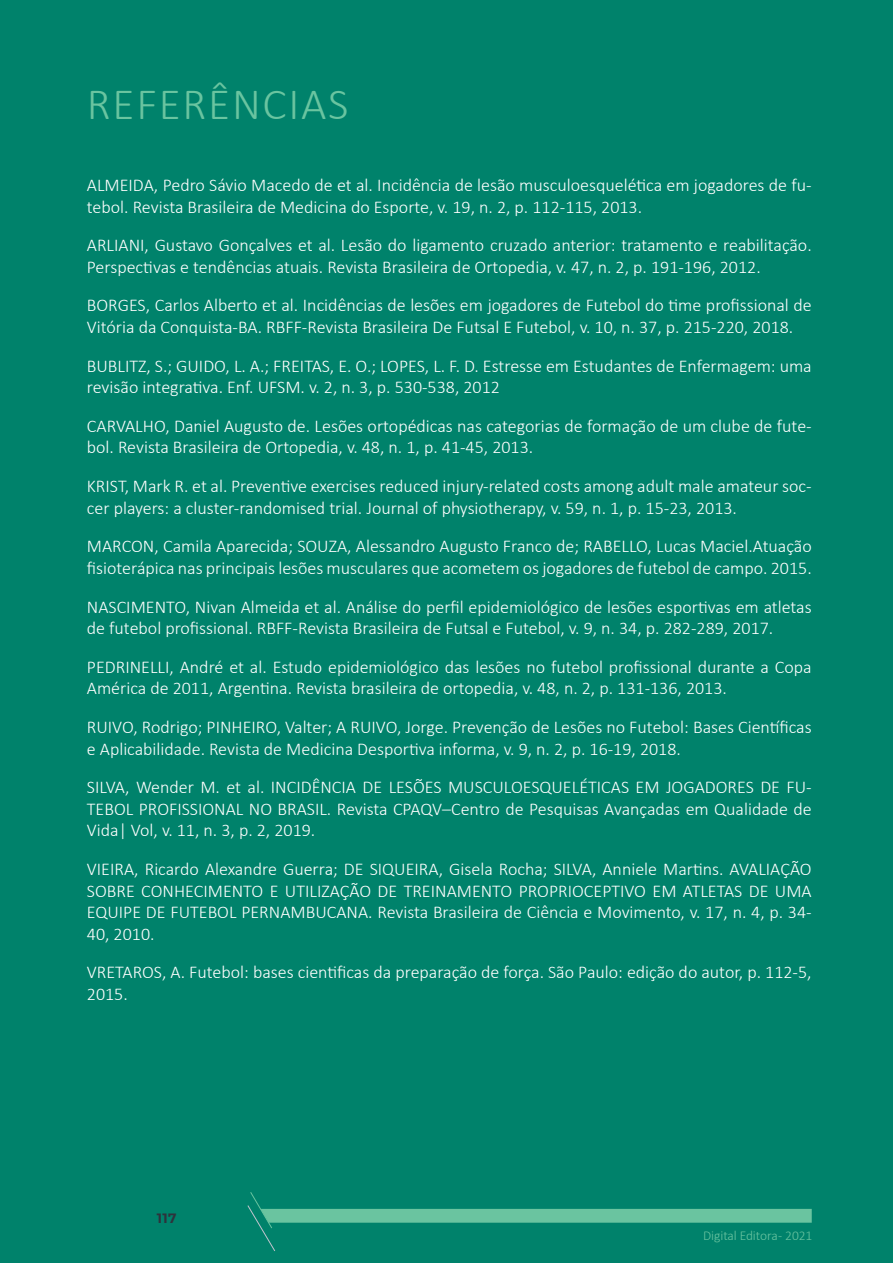
<style>
.page{position:relative;width:893px;height:1263px;background:#00826b}
.page>*{position:absolute;margin:0;border:0;box-sizing:border-box;transform-origin:0 0}
.t1{font:300 45px "Calibri";letter-spacing:.04em;color:#6ac4a0}
.t2{font:300 18px/21.6px "Calibri";color:#fff}
.t3{font:300 13.5px "Calibri";letter-spacing:-.005em;color:#6ac4a0}
.t4{font:700 13.5px "Montserrat";color:#2e333c}
</style>
<div class="page">
<svg style="left:247px;top:1192px;width:565px;height:59px"></svg>
<h1 class="t1" style="left:87px;top:76px;width:263px">REFERÊNCIAS</h1>
<p class="t2" style="left:87px;top:174px;width:726px">ALMEIDA, Pedro Sávio Macedo de et al. Incidência de lesão musculoesquelética em jogadores de fu&shy;tebol. Revista Brasileira de Medicina do Esporte, v. 19, n. 2, p. 112-115, 2013.</p>
<p class="t2" style="left:87px;top:234px;width:726px">ARLIANI, Gustavo Gonçalves et al. Lesão do ligamento cruzado anterior: tratamento e reabilitação.<br>Perspectivas e tendências atuais. Revista Brasileira de Ortopedia, v. 47, n. 2, p. 191-196, 2012.</p>
<p class="t2" style="left:87px;top:294px;width:726px">BORGES, Carlos Alberto et al. Incidências de lesões em jogadores de Futebol do time profissional de<br>Vitória da Conquista-BA. RBFF-Revista Brasileira De Futsal E Futebol, v. 10, n. 37, p. 215-220, 2018.</p>
<p class="t2" style="left:87px;top:355px;width:726px">BUBLITZ, S.; GUIDO, L. A.; FREITAS, E. O.; LOPES, L. F. D. Estresse em Estudantes de Enfermagem: uma revisão integrativa. Enf. UFSM. v. 2, n. 3, p. 530-538, 2012</p>
<p class="t2" style="left:87px;top:415px;width:726px">CARVALHO, Daniel Augusto de. Lesões ortopédicas nas categorias de formação de um clube de fute&shy;bol. Revista Brasileira de Ortopedia, v. 48, n. 1, p. 41-45, 2013.</p>
<p class="t2" style="left:87px;top:475px;width:726px">KRIST, Mark R. et al. Preventive exercises reduced injury-related costs among adult male amateur soc&shy;cer players: a cluster-randomised trial. Journal of physiotherapy, v. 59, n. 1, p. 15-23, 2013.</p>
<p class="t2" style="left:87px;top:535px;width:726px">MARCON, Camila Aparecida; SOUZA, Alessandro Augusto Franco de; RABELLO, Lucas Maciel.Atuação fisioterápica nas principais lesões musculares que acometem os jogadores de futebol de campo. 2015.</p>
<p class="t2" style="left:87px;top:596px;width:726px">NASCIMENTO, Nivan Almeida et al. Análise do perfil epidemiológico de lesões esportivas em atletas de futebol profissional. RBFF-Revista Brasileira de Futsal e Futebol, v. 9, n. 34, p. 282-289, 2017.</p>
<p class="t2" style="left:87px;top:656px;width:726px">PEDRINELLI, André et al. Estudo epidemiológico das lesões no futebol profissional durante a Copa<br>América de 2011, Argentina. Revista brasileira de ortopedia, v. 48, n. 2, p. 131-136, 2013.</p>
<p class="t2" style="left:87px;top:716px;width:726px">RUIVO, Rodrigo; PINHEIRO, Valter; A RUIVO, Jorge. Prevenção de Lesões no Futebol: Bases Científicas e Aplicabilidade. Revista de Medicina Desportiva informa, v. 9, n. 2, p. 16-19, 2018.</p>
<p class="t2" style="left:87px;top:776px;width:726px;text-align:justify">SILVA, Wender M. et al. INCIDÊNCIA DE LESÕES MUSCULOESQUELÉTICAS EM JOGADORES DE FU-TEBOL PROFISSIONAL NO BRASIL. Revista CPAQV–Centro de Pesquisas Avançadas em Qualidade de Vida| Vol, v. 11, n. 3, p. 2, 2019.</p>
<p class="t2" style="left:87px;top:858px;width:726px;text-align:justify">VIEIRA, Ricardo Alexandre Guerra; DE SIQUEIRA, Gisela Rocha; SILVA, Anniele Martins. AVALIAÇÃO SOBRE CONHECIMENTO E UTILIZAÇÃO DE TREINAMENTO PROPRIOCEPTIVO EM ATLETAS DE UMA EQUIPE DE FUTEBOL PERNAMBUCANA. Revista Brasileira de Ciência e Movimento, v. 17, n. 4, p. 34- 40, 2010.</p>
<p class="t2" style="left:87px;top:961px;width:726px">VRETAROS, A. Futebol: bases cientificas da preparação de força. São Paulo: edição do autor, p. 112-5,<br>2015.</p>
<p class="t4" style="left:157px;top:1208px;width:21px">117</p>
<p class="t3" style="left:703px;top:1227px;width:111px">Digital Editora - 2021</p>
</div>
